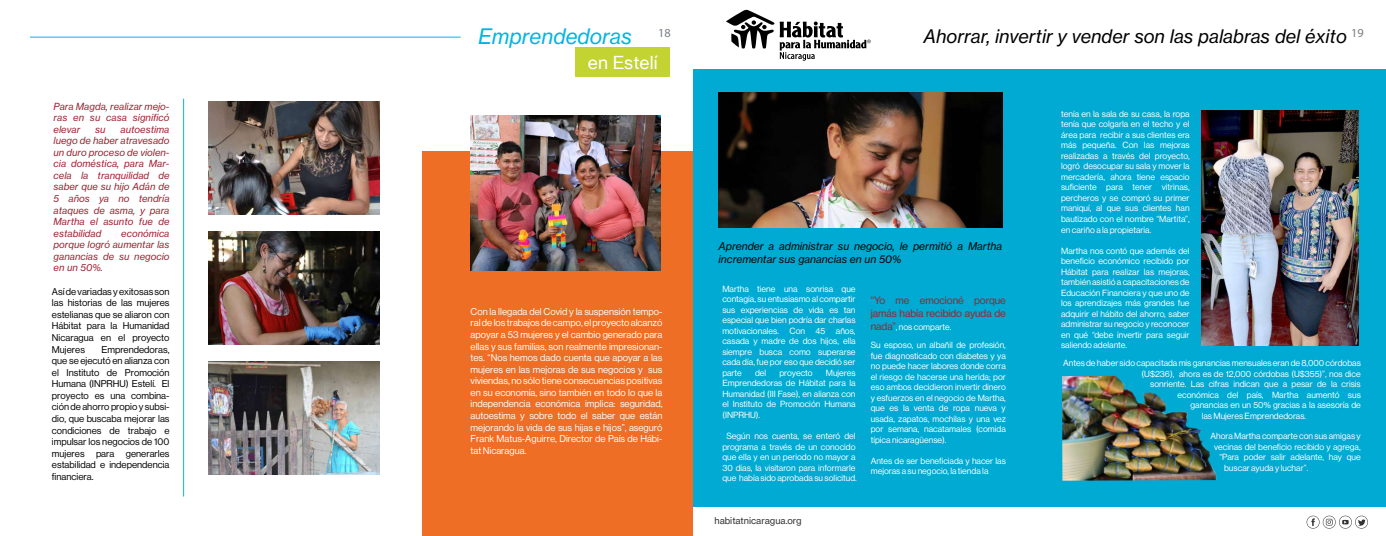
<style>
.page{position:relative;width:1386px;height:536px;background:#fff}
.page>*{position:absolute;margin:0;border:0;box-sizing:border-box;transform-origin:0 0}
.t1{font:21px "N Haas Grotesk TX Pro 56 It";color:#04b5e0}
.t2{font:18.38px "N Haas Grotesk TX Pro 56 It";color:#000}
.t3{font:17.5px "N Haas Grotesk TX Pro 55 Rg";color:#fff}
.t4{font:12.25px "Myriad Pro";color:#787c83}
.t5{font:10.5px/12.6px "N Haas Grotesk TX Pro 56 It";color:#000}
.t6{font:10.5px/12.6px "N Haas Grotesk DS Pro 55 Rg";color:#9e2031}
.t7{font:9.62px/11.5px "N Haas Grotesk DS Pro 55 Rg";color:#fff;text-align:justify}
.t8{font:9.62px/11.5px "N Haas Grotesk DS Pro 55 Rg";color:#000;text-align:justify}
.t9{font:9.62px/11.5px "N Haas Grotesk TX Pro 56 It";color:#9e2031;text-align:justify}
.t10{font:9.19px "N Haas Grotesk TX Pro 55 Rg";color:#333}
.t11{font:8.75px/10.5px "N Haas Grotesk DS Pro 55 Rg";color:#fff;text-align:justify}
.s1{font-size:10.5px;color:#9e2031}
</style>
<div class="page">
<div style="left:423px;top:151px;width:270px;height:385px;background:#ed6e24"></div>
<div style="left:575px;top:47px;width:95px;height:30px;background:#c2d332"></div>
<img style="left:471px;top:115px;width:190px;height:155px">
<hr style="left:183px;top:99px;width:1px;height:397px;background:#04b5e0">
<hr style="left:30px;top:37px;width:431px;height:1px;background:#04b5e0">
<div style="left:693px;top:69px;width:693px;height:465px;background:#00aad2"></div>
<div style="left:693px;top:507px;width:693px;height:27px;background:#fff"></div>
<svg style="left:1307px;top:515px;width:61px;height:13px"></svg>
<svg style="left:726px;top:9px;width:145px;height:52px"></svg>
<img style="left:719px;top:92px;width:283px;height:135px">
<img style="left:1202px;top:111px;width:156px;height:234px">
<img style="left:209px;top:102px;width:171px;height:112px">
<img style="left:209px;top:231px;width:171px;height:113px">
<img style="left:209px;top:362px;width:171px;height:112px">
<img style="left:1062px;top:375px;width:155px;height:105px">
<p class="t9" style="left:54px;top:100px;width:117px">Para Magda, realizar mejo&shy;ras en su casa significó elevar</p>
<p class="t9" style="left:54px;top:123px;width:117px;text-indent:67px">autoestima luego de haber atravesado un duro proceso de violen&shy;cia doméstica, para Mar&shy;cela la tranquilidad de saber que su hijo Adán de 5 años ya no tendría ataques de asma, y para Martha el asunto fue de estabilidad</p>
<p class="t9" style="left:95px;top:123px;width:12px">su</p>
<p class="t9" style="left:54px;top:227px;width:117px;text-indent:68px">económica porque logró aumentar las ganancias de su negocio en un 50%.</p>
<p class="t8" style="left:52px;top:285px;width:119px">Así de variadas y exitosas son las historias de las mujeres estelianas que se aliaron con Hábitat para la Humanidad Nicaragua en el proyecto Mujeres</p>
<p class="t8" style="left:52px;top:343px;width:119px;text-indent:49px">Emprendedoras, que se ejecutó en alianza con el Instituto de Promoción Humana (INPRHU) Estelí. El proyecto es una combina&shy;ción de ahorro propio y subsi&shy;dio, que buscaba mejorar las condiciones de trabajo e impulsar los negocios de 100 mujeres para generarles estabilidad e independencia financiera.</p>
<h1 class="t1" style="left:478px;top:23px;width:156px">Emprendedoras</h1>
<h3 class="t3" style="left:588px;top:52px;width:71px">en Estelí</h3>
<h2 class="t2" style="left:924px;top:25px;width:425px">Ahorrar, invertir y vender son las palabras del éxito</h2>
<h3 class="t4" style="left:658px;top:25px;width:14px">18</h3>
<h3 class="t4" style="left:1351px;top:25px;width:14px">19</h3>
<p class="t7" style="left:471px;top:306px;width:193px">Con la llegada del Covid y la suspensión tempo&shy;ral de los trabajos de campo, el proyecto alcanzó apoyar a 53 mujeres y el cambio generado para ellas y sus familias, son realmente impresionan&shy;tes. “Nos hemos dado cuenta que apoyar a las mujeres en las mejoras de sus negocios y sus viviendas, no sólo tiene consecuencias positivas en su economía, sino también en todo lo que la independencia económica implica: seguridad, autoestima y sobre todo el saber que están mejorando la vida de sus hijas e hijos”, aseguró Frank Matus-Aguirre, Director de País de Hábi&shy;tat Nicaragua.</p>
<p class="t5" style="left:719px;top:240px;width:285px">Aprender a administrar su negocio, le permitió a Martha incrementar sus ganancias en un 50%</p>
<p class="t6" style="left:871px;top:294px;width:137px">“Yo me emocioné porque jamás había recibido ayuda de</p>
<p class="t11" style="left:871px;top:317px;width:137px;line-height:18.6px"><span class="s1">nada”</span>, nos comparte.<br>Su esposo, un albañil de profesión,</p>
<p class="t11" style="left:871px;top:350px;width:137px">fue diagnosticado con diabetes y ya no puede hacer labores donde corra el riesgo de hacerse una herida; por eso ambos decidieron invertir dinero y esfuerzos en el negocio de Martha, que es la venta de ropa nueva y usada, zapatos, mochilas y una vez por semana, nacatamales (comida típica nicaragüense).</p>
<p class="t11" style="left:871px;top:455px;width:137px">Antes de ser beneficiada y hacer las mejoras a su negocio, la tienda la</p>
<p class="t11" style="left:722px;top:283px;width:135px">Martha tiene una sonrisa que contagia, su entusiasmo al compartir sus experiencias de vida es tan especial que bien podría dar charlas motivacionales. Con 45 años, casada y madre de dos hijos, ella siempre busca como superarse cada día, fue por eso que decidió ser parte</p>
<p class="t11" style="left:722px;top:367px;width:135px;text-indent:103px">Mujeres Emprendedoras de Hábitat para la Humanidad (III Fase), en alianza con el Instituto de Promoción Humana (INPRHU).</p>
<p class="t11" style="left:722px;top:430px;width:136px;text-align:center">Según nos cuenta, se enteró del programa a través de un conocido que ella y en un periodo no mayor a 30 días, la visitaron para informarle que había sido aprobada su solicitud.</p>
<p class="t11" style="left:755px;top:367px;width:13px">del</p>
<p class="t11" style="left:779px;top:367px;width:35px">proyecto</p>
<p class="t10" style="left:714px;top:514px;width:89px">habitatnicaragua.org</p>
<p class="t11" style="left:1061px;top:109px;width:130px">tenía en la sala de su casa, la ropa tenía que colgarla en el techo y el área para recibir a sus clientes era más pequeña. Con las mejoras realizadas a través del proyecto, logró desocupar su sala y mover la mercadería, ahora tiene espacio suficiente para tener vitrinas, percheros y se compró su primer maniquí, al que sus clientes han bautizado con el nombre “Martita”, en cariño a la propietaria.</p>
<p class="t11" style="left:1061px;top:245px;width:130px">Martha nos contó que además del beneficio económico recibido por Hábitat para realizar las mejoras, también asistió a capacitaciones de Educación Financiera y que uno de los aprendizajes más grandes fue adquirir el hábito del ahorro, saber administrar su negocio y reconocer en qué “debe invertir para seguir saliendo adelante.</p>
<p class="t11" style="left:1063px;top:358px;width:299px">Antes de haber sido capacitada mis ganancias mensuales eran de 8,000 córdobas</p>
<p class="t11" style="left:1142px;top:368px;width:221px">(U$236), ahora es de 12,000 córdobas (U$355)”, nos dice</p>
<p class="t11" style="left:1150px;top:379px;width:212px">sonriente. Las cifras indican que a pesar de la crisis</p>
<p class="t11" style="left:1178px;top:389px;width:185px">económica del país, Martha aumentó sus</p>
<p class="t11" style="left:1190px;top:400px;width:172px">ganancias en un 50% gracias a la asesoría de</p>
<p class="t11" style="left:1202px;top:410px;width:106px">las Mujeres Emprendedoras.</p>
<p class="t11" style="left:1210px;top:431px;width:152px">Ahora Martha comparte con sus amigas y</p>
<p class="t11" style="left:1214px;top:441px;width:148px">vecinas del beneficio recibido y agrega,</p>
<p class="t11" style="left:1219px;top:452px;width:143px">“Para poder salir adelante, hay que</p>
<p class="t11" style="left:1224px;top:462px;width:86px">buscar ayuda y luchar”.</p>
</div>
